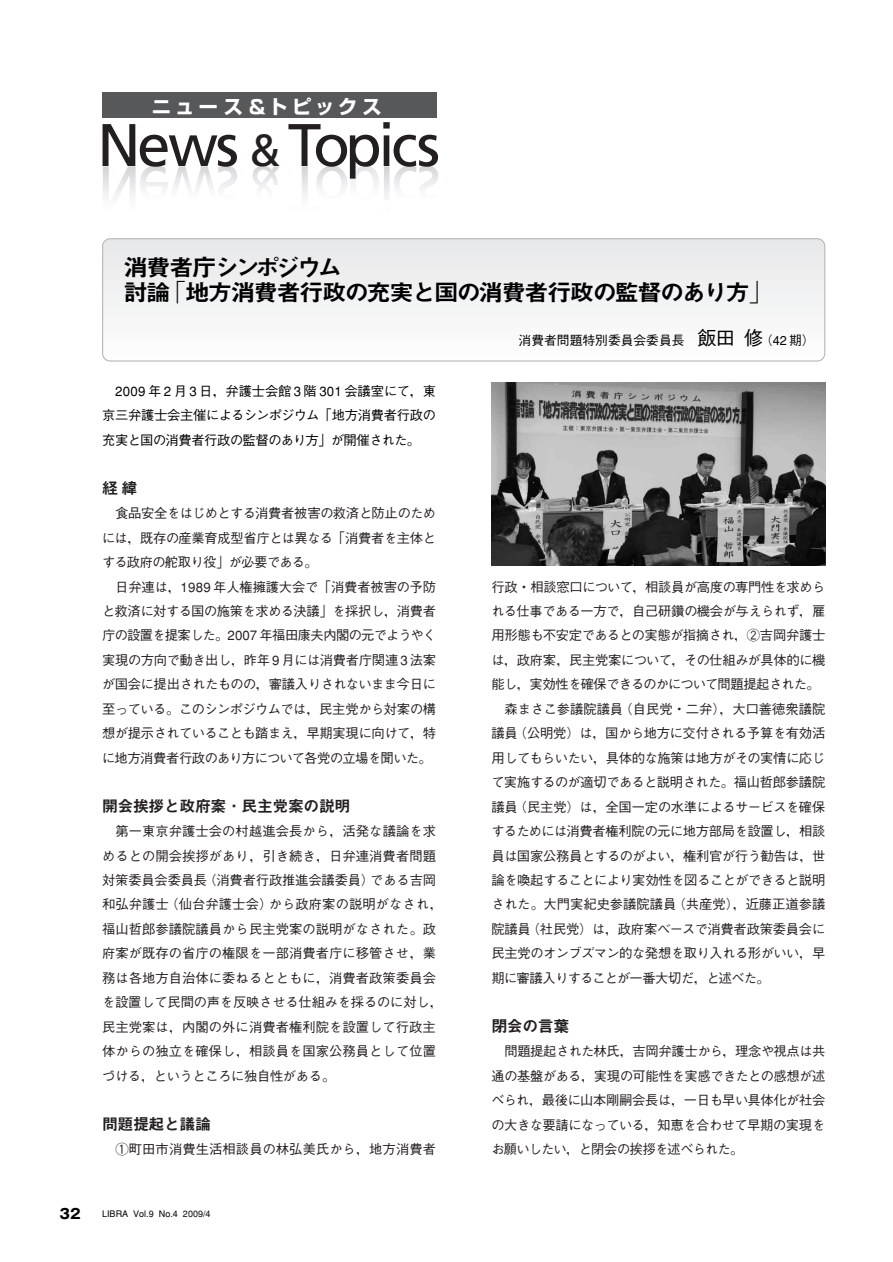
<style>
.page{position:relative;width:893px;height:1262px;background:#fff}
.page>*{position:absolute;margin:0;border:0;box-sizing:border-box;transform-origin:0 0}
.t1{font:60px "Frutiger";letter-spacing:-.06em;color:#231f20}
.t2{font:23.25px/25.5px "Midashi Go MB31";letter-spacing:-.065em;color:#000;scale:1.05 1}
.t3{font:700 19.35px "Shin Go";letter-spacing:.23em;color:#fff}
.t4{font:15.9px "Midashi Go MB31";letter-spacing:-.03em;color:#231f20}
.t5{font:700 13.8px "Gothic MB101";color:#000}
.t6{font:500 13.35px/24.5px "Gothic BBB";letter-spacing:-.02em;color:#231f20;text-align:justify}
.t7{font:500 13.35px/24.5px "Gothic BBB";letter-spacing:.005em;color:#231f20}
.t8{font:500 13.35px/24.5px "Gothic BBB";letter-spacing:-.03em;color:#000;text-align:justify}
.t9{font:500 13.35px "Gothic BBB";letter-spacing:-.05em;color:#231f20}
.t10{font:500 13.35px "Gothic BBB";color:#231f20}
.t11{font:500 13.35px "Gothic BBB";letter-spacing:-.07em;color:#231f20}
.t12{font:500 13.35px "Gothic BBB";letter-spacing:-.045em;color:#231f20}
.t13{font:500 12.75px "Gothic BBB";color:#000}
.t14{font:500 9px "Gothic BBB";color:#000}
.s1{font-size:45px}
.s2{font-size:19.2px}
</style>
<div class="page">
<svg style="left:103px;top:166px;width:134px;height:31px"></svg>
<svg style="left:252px;top:166px;width:28px;height:24px"></svg>
<svg style="left:301px;top:153px;width:137px;height:46px"></svg>
<div style="left:102px;top:93px;width:335px;height:25px;background:#57585a"></div>
<div style="left:103px;top:239px;width:721px;height:122px;background:#f2f3f4;border-radius:8px"></div>
<div style="left:102px;top:238px;width:723px;height:123px;border:1px solid #b3b3b3;border-radius:8px"></div>
<img style="left:491px;top:383px;width:334px;height:183px">
<h3 class="t3" style="left:152px;top:100px;width:231px">ニュース＆トピックス</h3>
<h1 class="t1" style="left:97px;top:121px;width:344px">News <span class="s1">&amp;</span> Topics</h1>
<h2 class="t2" style="left:123px;top:257px;width:620px">消費者庁シンポジウム<br>討論「地方消費者行政の充実と国の消費者行政の監督のあり方」</h2>
<p class="t13" style="left:518px;top:335px;width:297px">消費者問題特別委員会委員長　<span class="s2">飯田修</span>（42 期）</p>
<p class="t8" style="left:102px;top:380px;width:335px;text-indent:13px">2009 年 2 月 3 日，弁護士会館 3 階 301 会議室にて，東京三弁護士会主催によるシンポジウム「地方消費者行政の充実と国の消費者行政の監督のあり方」が開催された。</p>
<p class="t4" style="left:102px;top:482px;width:37px">経緯</p>
<p class="t6" style="left:102px;top:503px;width:335px;text-indent:13px">食品安全をはじめとする消費者被害の救済と防止のためには，既存の産業育成型省庁とは異なる「消費者を主体とする政府の舵取り役」が必要である。</p>
<p class="t6" style="left:102px;top:576px;width:335px;text-indent:13px">日弁連は，1989 年人権擁護大会で「消費者被害の予防と救済に対する国の施策を求める決議」を採択し，消費者庁の設置を提案した。2007 年福田康夫内閣の元でようやく実現の方向で動き出し，昨年 9 月には消費者庁関連 3 法案が国会に提出されたものの，審議入りされないまま今日に至っている。このシンポジウムでは，民主党から対案の構想が提示されていることも踏まえ，早期実現に向けて，特に地方消費者行政のあり方について各党の立場を聞いた。</p>
<p class="t4" style="left:102px;top:799px;width:250px">開会挨拶と政府案・民主党案の説明</p>
<p class="t7" style="left:102px;top:820px;width:342px;text-indent:13px">第一東京弁護士会の村越進会長から，活発な議論を求めるとの開会挨拶があり，引き続き，日弁連消費者問題対策委員会委員長（消費者行政推進会議委員）である吉岡和弘弁護士（仙台弁護士会）から政府案の説明がなされ，福山哲郎参議院議員から民主党案の説明がなされた。政府案が既存の省庁の権限を一部消費者庁に移管させ，業務は各地方自治体に委ねるとともに，消費者政策委員会を設置して民間の声を反映させる仕組みを採るのに対し，民主党案は，内閣の外に消費者権利院を設置して行政主体からの独立を確保し，相談員を国家公務員として位置づける，というところに独自性がある。</p>
<p class="t4" style="left:102px;top:1117px;width:110px">問題提起と議論</p>
<p class="t7" style="left:115px;top:1138px;width:322px">①町田市消費生活相談員の林弘美氏から，地方消費者</p>
<p class="t5" style="left:60px;top:1208px;width:22px">32</p>
<p class="t14" style="left:102px;top:1210px;width:110px">LIBRA Vol.9 No.4 2009/4</p>
<p class="t6" style="left:491px;top:576px;width:335px">行政・相談窓口について，相談員が高度の専門性を求めら</p>
<p class="t6" style="left:491px;top:600px;width:335px">れる仕事である一方で，自己研鑽の機会が与えられず，雇</p>
<p class="t6" style="left:491px;top:625px;width:335px">用形態も不安定であるとの実態が指摘され，②吉岡弁護士</p>
<p class="t6" style="left:491px;top:649px;width:335px">は，政府案，民主党案について，その仕組みが具体的に機</p>
<p class="t11" style="left:491px;top:679px;width:329px">能し，実効性を確保できるのかについて問題提起された。</p>
<p class="t10" style="left:504px;top:704px;width:322px">森まさこ参議院議員（自民党・二弁），大口善徳衆議院</p>
<p class="t6" style="left:491px;top:723px;width:335px">議員（公明党）は，国から地方に交付される予算を有効活</p>
<p class="t9" style="left:491px;top:752px;width:335px">用してもらいたい，具体的な施策は地方がその実情に応じ</p>
<p class="t6" style="left:491px;top:771px;width:335px">て実施するのが適切であると説明された。福山哲郎参議院</p>
<p class="t6" style="left:491px;top:796px;width:335px">議員（民主党）は，全国一定の水準によるサービスを確保</p>
<p class="t6" style="left:491px;top:820px;width:335px">するためには消費者権利院の元に地方部局を設置し，相談</p>
<p class="t6" style="left:491px;top:845px;width:335px">員は国家公務員とするのがよい，権利官が行う勧告は，世</p>
<p class="t12" style="left:491px;top:875px;width:335px">論を喚起することにより実効性を図ることができると説明</p>
<p class="t10" style="left:491px;top:899px;width:335px">された。大門実紀史参議院議員（共産党），近藤正道参議</p>
<p class="t6" style="left:491px;top:918px;width:335px">院議員（社民党）は，政府案ベースで消費者政策委員会に</p>
<p class="t9" style="left:491px;top:948px;width:335px">民主党のオンブズマン的な発想を取り入れる形がいい，早</p>
<p class="t9" style="left:491px;top:972px;width:280px">期に審議入りすることが一番大切だ，と述べた。</p>
<p class="t4" style="left:491px;top:1019px;width:79px">閉会の言葉</p>
<p class="t6" style="left:491px;top:1040px;width:335px;text-indent:13px">問題提起された林氏，吉岡弁護士から，理念や視点は共通の基盤がある，実現の可能性を実感できたとの感想が述べられ，最後に山本剛嗣会長は，一日も早い具体化が社会の大きな要請になっている，知恵を合わせて早期の実現をお願いしたい，と閉会の挨拶を述べられた。</p>
</div>
